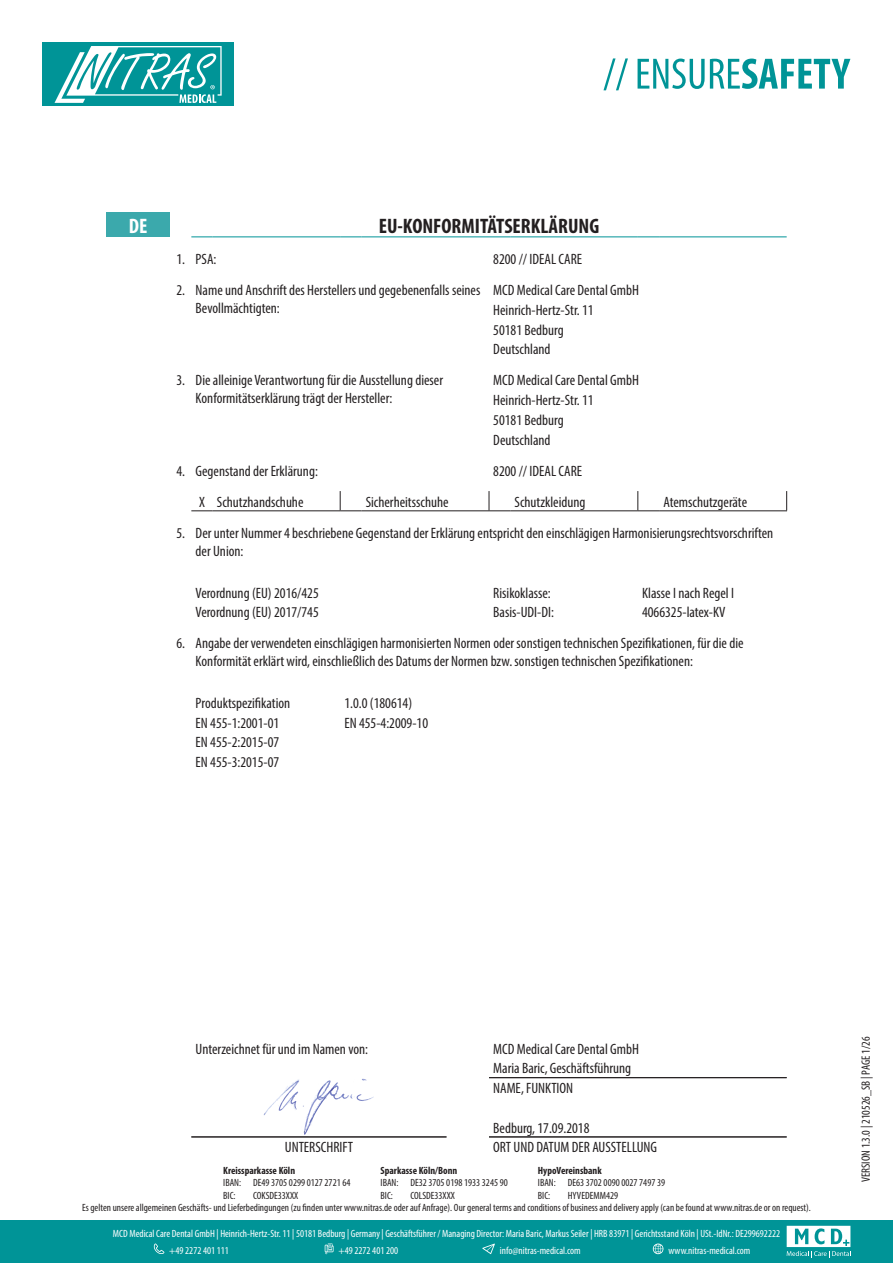
<style>
.page{position:relative;width:893px;height:1263px;background:#fff}
.page>*{position:absolute;margin:0;border:0;box-sizing:border-box;transform-origin:0 0}
.t1{font:700 condensed 21px "Myriad Pro";color:#231f20}
.t2{font:700 condensed 21px "Myriad Pro";color:#fff}
.t3{font:condensed 15px/19.8px "Myriad Pro";color:#231f20}
.t4{font:condensed 12px "Myriad Pro";color:#231f20}
.t5{font:condensed 10.5px/12.6px "Myriad Pro";color:#231f20}
.t6{font:condensed 10.5px/17px "Myriad Pro";color:#fff}
.t7{font:700 condensed 10.5px "Myriad Pro";color:#231f20}
</style>
<div class="page">
<svg style="left:264px;top:1078px;width:110px;height:57px"></svg>
<svg style="left:603px;top:58px;width:247px;height:32px"></svg>
<div style="left:43px;top:43px;width:191px;height:63px;background:#009497"></div>
<svg style="left:55px;top:46px;width:167px;height:57px"></svg>
<div style="left:0;top:1220px;width:893px;height:43px;background:#009497"></div>
<svg style="left:787px;top:1226px;width:64px;height:32px"></svg>
<svg style="left:154px;top:1243px;width:10px;height:11px"></svg>
<svg style="left:325px;top:1243px;width:9px;height:11px"></svg>
<svg style="left:482px;top:1243px;width:13px;height:11px"></svg>
<svg style="left:653px;top:1243px;width:10px;height:11px"></svg>
<div style="left:106px;top:213px;width:64px;height:24px;background:#3ba9ac"></div>
<svg style="left:786px;top:491px;width:1px;height:19px"></svg>
<svg style="left:191px;top:510px;width:22px;height:1px"></svg>
<hr style="left:213px;top:510px;width:127px;height:1px;background:#231f20">
<svg style="left:340px;top:491px;width:21px;height:20px"></svg>
<hr style="left:361px;top:510px;width:128px;height:1px;background:#231f20">
<svg style="left:489px;top:491px;width:21px;height:20px"></svg>
<hr style="left:510px;top:510px;width:128px;height:1px;background:#231f20">
<svg style="left:637px;top:491px;width:22px;height:20px"></svg>
<hr style="left:659px;top:510px;width:128px;height:1px;background:#231f20">
<svg style="left:191px;top:236px;width:22px;height:1px"></svg>
<hr style="left:213px;top:236px;width:127px;height:1px;background:#009497">
<svg style="left:340px;top:236px;width:21px;height:1px"></svg>
<hr style="left:361px;top:236px;width:128px;height:1px;background:#009497">
<svg style="left:489px;top:236px;width:21px;height:1px"></svg>
<hr style="left:510px;top:236px;width:128px;height:1px;background:#009497">
<svg style="left:638px;top:236px;width:21px;height:1px"></svg>
<hr style="left:659px;top:236px;width:128px;height:1px;background:#009497">
<hr style="left:191px;top:1136px;width:255px;height:1px;background:#231f20">
<hr style="left:489px;top:1077px;width:298px;height:1px;background:#231f20">
<hr style="left:489px;top:1136px;width:298px;height:1px;background:#231f20">
<p class="t2" style="left:129px;top:212px;width:20px">DE</p>
<p class="t1" style="left:379px;top:212px;width:222px">EU-KONFORMITÄTSERKLÄRUNG</p>
<p class="t3" style="left:176px;top:249px;width:10px">1.</p>
<p class="t3" style="left:196px;top:249px;width:22px">PSA:</p>
<p class="t3" style="left:176px;top:280px;width:10px">2.</p>
<p class="t3" style="left:196px;top:281px;width:286px;line-height:18px">Name und Anschrift des Herstellers und gegebenenfalls seines<br>Bevollmächtigten:</p>
<p class="t3" style="left:493px;top:339px;width:59px">Deutschland</p>
<p class="t3" style="left:176px;top:370px;width:10px">3.</p>
<p class="t3" style="left:196px;top:371px;width:249px;line-height:18px">Die alleinige Verantwortung für die Ausstellung dieser<br>Konformitätserklärung trägt der Hersteller:</p>
<p class="t3" style="left:493px;top:429px;width:59px">Deutschland</p>
<p class="t3" style="left:176px;top:460px;width:10px">4.</p>
<p class="t3" style="left:196px;top:460px;width:124px">Gegenstand der Erklärung:</p>
<p class="t3" style="left:217px;top:491px;width:88px">Schutzhandschuhe</p>
<p class="t3" style="left:366px;top:491px;width:84px">Sicherheitsschuhe</p>
<p class="t3" style="left:514px;top:491px;width:73px">Schutzkleidung</p>
<p class="t3" style="left:663px;top:491px;width:85px">Atemschutzgeräte</p>
<p class="t3" style="left:176px;top:523px;width:10px">5.</p>
<p class="t3" style="left:196px;top:524px;width:579px;line-height:18px">Der unter Nummer 4 beschriebene Gegenstand der Erklärung entspricht den einschlägigen Harmonisierungsrechtsvorschriften der Union:</p>
<p class="t3" style="left:196px;top:582px;width:125px">Verordnung (EU) 2016/425</p>
<p class="t3" style="left:493px;top:582px;width:59px">Risikoklasse:</p>
<p class="t3" style="left:642px;top:582px;width:93px">Klasse I nach Regel I</p>
<p class="t3" style="left:196px;top:602px;width:125px">Verordnung (EU) 2017/745</p>
<p class="t3" style="left:493px;top:602px;width:62px">Basis-UDI-DI:</p>
<p class="t3" style="left:176px;top:633px;width:10px">6.</p>
<p class="t3" style="left:196px;top:634px;width:549px;line-height:18px">Angabe der verwendeten einschlägigen harmonisierten Normen oder sonstigen technischen Spezifikationen, für die die<br>Konformität erklärt wird, einschließlich des Datums der Normen bzw. sonstigen technischen Spezifikationen:</p>
<p class="t3" style="left:196px;top:693px;width:96px">Produktspezifikation</p>
<p class="t3" style="left:493px;top:243px;width:147px;line-height:31px">8200 // IDEAL CARE<br>MCD Medical Care Dental GmbH</p>
<p class="t3" style="left:493px;top:300px;width:102px">Heinrich-Hertz-Str. 11<br>50181 Bedburg</p>
<p class="t3" style="left:493px;top:370px;width:147px">MCD Medical Care Dental GmbH<br>Heinrich-Hertz-Str. 11<br>50181 Bedburg</p>
<p class="t3" style="left:493px;top:460px;width:90px">8200 // IDEAL CARE</p>
<p class="t3" style="left:199px;top:491px;width:7px">X</p>
<p class="t3" style="left:642px;top:602px;width:85px">4066325-latex-KV</p>
<p class="t3" style="left:344px;top:693px;width:69px">1.0.0 (180614)</p>
<p class="t3" style="left:196px;top:712px;width:85px">EN 455-1:2001-01</p>
<p class="t3" style="left:344px;top:712px;width:85px">EN 455-4:2009-10</p>
<p class="t3" style="left:196px;top:732px;width:85px">EN 455-2:2015-07<br>EN 455-3:2015-07</p>
<p class="t3" style="left:196px;top:1038px;width:174px">Unterzeichnet für und im Namen von:</p>
<p class="t3" style="left:493px;top:1038px;width:147px">MCD Medical Care Dental GmbH</p>
<p class="t3" style="left:493px;top:1058px;width:139px">Maria Baric, Geschäftsführung</p>
<p class="t3" style="left:493px;top:1078px;width:82px">NAME, FUNKTION</p>
<p class="t3" style="left:493px;top:1117px;width:98px">Bedburg, 17.09.2018</p>
<p class="t3" style="left:285px;top:1137px;width:70px">UNTERSCHRIFT</p>
<p class="t3" style="left:493px;top:1137px;width:165px">ORT UND DATUM DER AUSSTELLUNG</p>
<p class="t7" style="left:223px;top:1164px;width:73px">Kreissparkasse Köln</p>
<p class="t7" style="left:381px;top:1164px;width:78px">Sparkasse Köln/Bonn</p>
<p class="t7" style="left:538px;top:1164px;width:65px">HypoVereinsbank</p>
<p class="t5" style="left:223px;top:1176px;width:19px">IBAN:<br>BIC:</p>
<p class="t5" style="left:253px;top:1176px;width:99px">DE49 3705 0299 0127 2721 64<br>COKSDE33XXX</p>
<p class="t5" style="left:381px;top:1176px;width:19px">IBAN:<br>BIC:</p>
<p class="t5" style="left:410px;top:1176px;width:99px">DE32 3705 0198 1933 3245 90<br>COLSDE33XXX</p>
<p class="t5" style="left:538px;top:1176px;width:19px">IBAN:<br>BIC:</p>
<p class="t5" style="left:568px;top:1176px;width:99px">DE63 3702 0090 0027 7497 39</p>
<p class="t5" style="left:568px;top:1189px;width:52px">HYVEDEMM429</p>
<p class="t5" style="left:82px;top:1201px;width:730px">Es gelten unsere allgemeinen Geschäfts- und Lieferbedingungen (zu finden unter www.nitras.de oder auf Anfrage). Our general terms and conditions of business and delivery apply (can be found at www.nitras.de or on request).</p>
<p class="t6" style="left:169px;top:1225px;width:612px;text-indent:-56px">MCD Medical Care Dental GmbH | Heinrich-Hertz-Str. 11 | 50181 Bedburg | Germany | Geschäftsführer / Managing Director: Maria Baric, Markus Seiler | HRB 83971 | Gerichtsstand Köln | USt.-IdNr.: DE299692222 +49 2272 401 111</p>
<p class="t6" style="left:338px;top:1242px;width:61px">+49 2272 401 200</p>
<p class="t6" style="left:500px;top:1242px;width:82px">info@nitras-medical.com</p>
<p class="t6" style="left:668px;top:1242px;width:84px">www.nitras-medical.com</p>
<p class="t4" style="left:859px;top:1182px;width:147px;rotate:-90deg">VERSION 1.3.0 | 210526_SB | PAGE 1/26</p>
</div>
